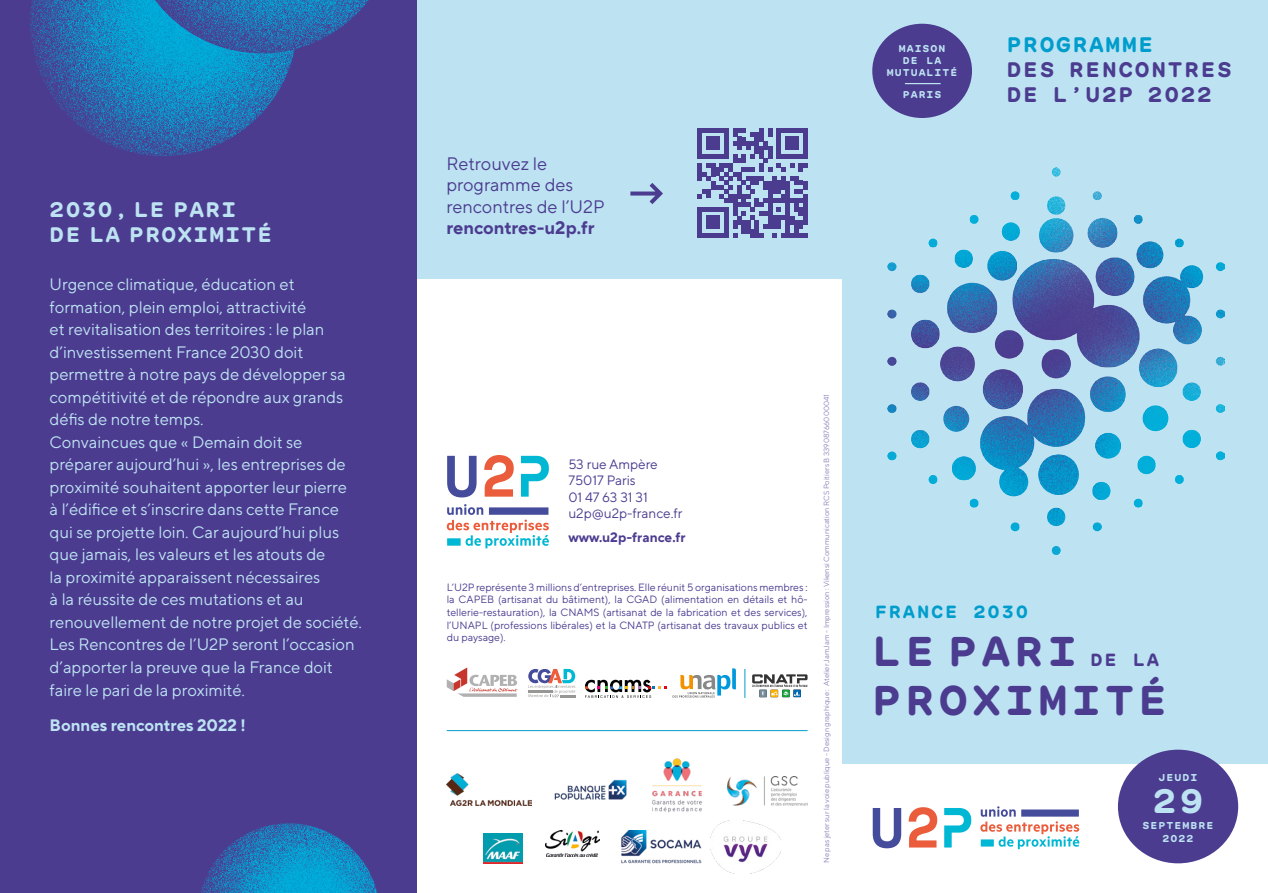
<style>
.page{position:relative;width:1268px;height:893px;background:#fff}
.page>*{position:absolute;margin:0;border:0;box-sizing:border-box;transform-origin:0 0}
.t1{font:700 41.4px "GT Maru Mono";letter-spacing:.1em;color:#4c3c90}
.t2{font:700 33.6px "GT Maru Mono";color:#bde3f2}
.t3{font:700 21px/25.2px "GT Maru Mono";letter-spacing:.08em;color:#4c3c90}
.t4{font:700 21px/25.2px "GT Maru Mono";letter-spacing:.06em;color:#bde3f2}
.t5{font:700 21px "GT Maru Mono";letter-spacing:.08em;color:#009dcc}
.t6{font:18px/21.6px "TT Norms Pro";color:#4c3c90}
.t7{font:700 18px "TT Norms Pro";color:#4c3c90}
.t8{font:700 17.55px "GT Maru Mono";letter-spacing:.1em;color:#009dcc}
.t9{font:700 17.55px "GT Maru Mono";color:#4c3c90}
.t10{font:16.5px/22.5px "TT Norms Pro";color:#bde3f2}
.t11{font:700 16.5px "TT Norms Pro";color:#bde3f2}
.t12{font:13.5px/16.2px "TT Norms Pro";color:#4c3c90}
.t13{font:700 13.5px "TT Norms Pro";color:#4c3c90}
.t14{font:10.5px/12.6px "TT Norms Pro";color:#4c3c90;text-align:justify}
.t15{font:700 9.9px/11.9px "GT Maru Mono";letter-spacing:.1em;color:#bde3f2;text-align:center}
.t16{font:7.5px "TT Norms Pro";color:#8f83bd}
</style>
<div class="page">
<img style="left:554px;top:779px;width:73px;height:21px">
<div style="left:842px;top:0;width:425px;height:763px;background:#bde3f2"></div>
<img style="left:887px;top:168px;width:337px;height:387px">
<div style="left:0;top:0;width:417px;height:893px;background:#4c3c90"></div>
<img style="left:201px;top:823px;width:176px;height:70px">
<svg style="left:30px;top:0;width:264px;height:156px"></svg>
<img style="left:154px;top:0;width:215px;height:53px">
<div style="left:417px;top:0;width:425px;height:279px;background:#bde3f2"></div>
<svg style="left:585px;top:680px;width:81px;height:18px"></svg>
<svg style="left:446px;top:667px;width:71px;height:30px"></svg>
<svg style="left:672px;top:668px;width:63px;height:30px"></svg>
<div style="left:770px;top:690px;width:8px;height:7px;background:#eea902"></div>
<div style="left:770px;top:690px;width:7px;height:7px;background:#f9b000"></div>
<div style="left:793px;top:690px;width:7px;height:7px;background:#0069b4"></div>
<div style="left:782px;top:690px;width:7px;height:7px;background:#13a538"></div>
<div style="left:759px;top:690px;width:7px;height:7px;background:#748c99"></div>
<svg style="left:752px;top:674px;width:55px;height:22px"></svg>
<svg style="left:528px;top:669px;width:47px;height:28px"></svg>
<hr style="left:528px;top:690px;width:24px;height:3px;background:#979796">
<hr style="left:560px;top:695px;width:15px;height:3px;background:#979796">
<svg style="left:744px;top:669px;width:1px;height:29px"></svg>
<svg style="left:446px;top:455px;width:103px;height:93px"></svg>
<svg style="left:697px;top:128px;width:110px;height:110px"></svg>
<svg style="left:630px;top:183px;width:33px;height:21px"></svg>
<img style="left:446px;top:773px;width:85px;height:33px">
<img style="left:727px;top:776px;width:80px;height:30px">
<img style="left:545px;top:831px;width:54px;height:25px">
<img style="left:652px;top:758px;width:50px;height:55px">
<img style="left:621px;top:831px;width:80px;height:32px">
<img style="left:710px;top:820px;width:71px;height:54px">
<img style="left:483px;top:833px;width:39px;height:30px">
<hr style="left:446px;top:730px;width:361px;height:1px;background:#009dcc">
<div style="left:872px;top:24px;width:99px;height:94px;background:#4c3c90;border-radius:50%"></div>
<hr style="left:904px;top:83px;width:36px;height:1px;background:#bde3f2">
<svg style="left:908px;top:807px;width:29px;height:40px"></svg>
<svg style="left:872px;top:808px;width:29px;height:40px"></svg>
<svg style="left:944px;top:808px;width:27px;height:39px"></svg>
<svg style="left:980px;top:806px;width:99px;height:43px"></svg>
<div style="left:1117px;top:750px;width:120px;height:113px;background:#4c3c90;border-radius:50%"></div>
<p class="t4" style="left:50px;top:197px;width:224px">2030, LE PARI<br>DE LA PROXIMITÉ</p>
<p class="t10" style="left:50px;top:273px;width:314px">Urgence climatique, éducation et formation, plein emploi, attractivité<br>et revitalisation des territoires : le plan d’investissement France 2030 doit permettre à notre pays de développer sa compétitivité et de répondre aux grands défis de notre temps.<br>Convaincues que « Demain doit se préparer aujourd’hui », les entreprises de proximité souhaitent apporter leur pierre<br>à l’édifice et s’inscrire dans cette France qui se projette loin. Car aujourd’hui plus que jamais, les valeurs et les atouts de<br>la proximité apparaissent nécessaires<br>à la réussite de ces mutations et au renouvellement de notre projet de société.<br>Les Rencontres de l’U2P seront l’occasion d’apporter la preuve que la France doit faire le pari de la proximité.</p>
<p class="t11" style="left:50px;top:714px;width:198px">Bonnes rencontres 2022 !</p>
<p class="t6" style="left:446px;top:152px;width:160px">Retrouvez le programme des rencontres de l’U2P</p>
<p class="t7" style="left:446px;top:216px;width:150px">rencontres-u2p.fr</p>
<p class="t15" style="left:886px;top:43px;width:72px">MAISON<br>DE LA<br>MUTUALITÉ</p>
<p class="t15" style="left:902px;top:89px;width:40px">PARIS</p>
<p class="t5" style="left:1006px;top:32px;width:148px">PROGRAMME</p>
<p class="t3" style="left:1006px;top:57px;width:226px">DES RENCONTRES<br>DE L’U2P 2022</p>
<p class="t12" style="left:568px;top:456px;width:116px">53 rue Ampère<br>75017 Paris<br>01 47 63 31 31 u2p@u2p-france.fr</p>
<p class="t13" style="left:568px;top:529px;width:119px">www.u2p-france.fr</p>
<p class="t14" style="left:446px;top:580px;width:362px">L’U2P représente 3 millions d’entreprises. Elle réunit 5 organisations membres : la CAPEB (artisanat du bâtiment), la CGAD (alimentation en détails et hô&shy;tellerie-restauration), la CNAMS (artisanat de la fabrication et des services), l’UNAPL (professions libérales) et la CNATP (artisanat des travaux publics et du paysage).</p>
<p class="t16" style="left:821px;top:863px;width:471px;rotate:-90deg">Ne pas jeter sur la voie publique - Design graphique : Atelier JamJam - Impression : Vikensi Communication RCS Poitiers B 33908766000041</p>
<p class="t8" style="left:874px;top:601px;width:155px">FRANCE 2030</p>
<h1 class="t1" style="left:872px;top:626px;width:206px">LE PARI</h1>
<p class="t9" style="left:1090px;top:649px;width:70px">DE LA</p>
<h1 class="t1" style="left:872px;top:676px;width:296px">PROXIMITÉ</h1>
<p class="t15" style="left:1158px;top:771px;width:41px">JEUDI</p>
<h2 class="t2" style="left:1152px;top:781px;width:52px">29</h2>
<p class="t15" style="left:1142px;top:819px;width:73px;line-height:12.5px">SEPTEMBRE<br>2022</p>
</div>
